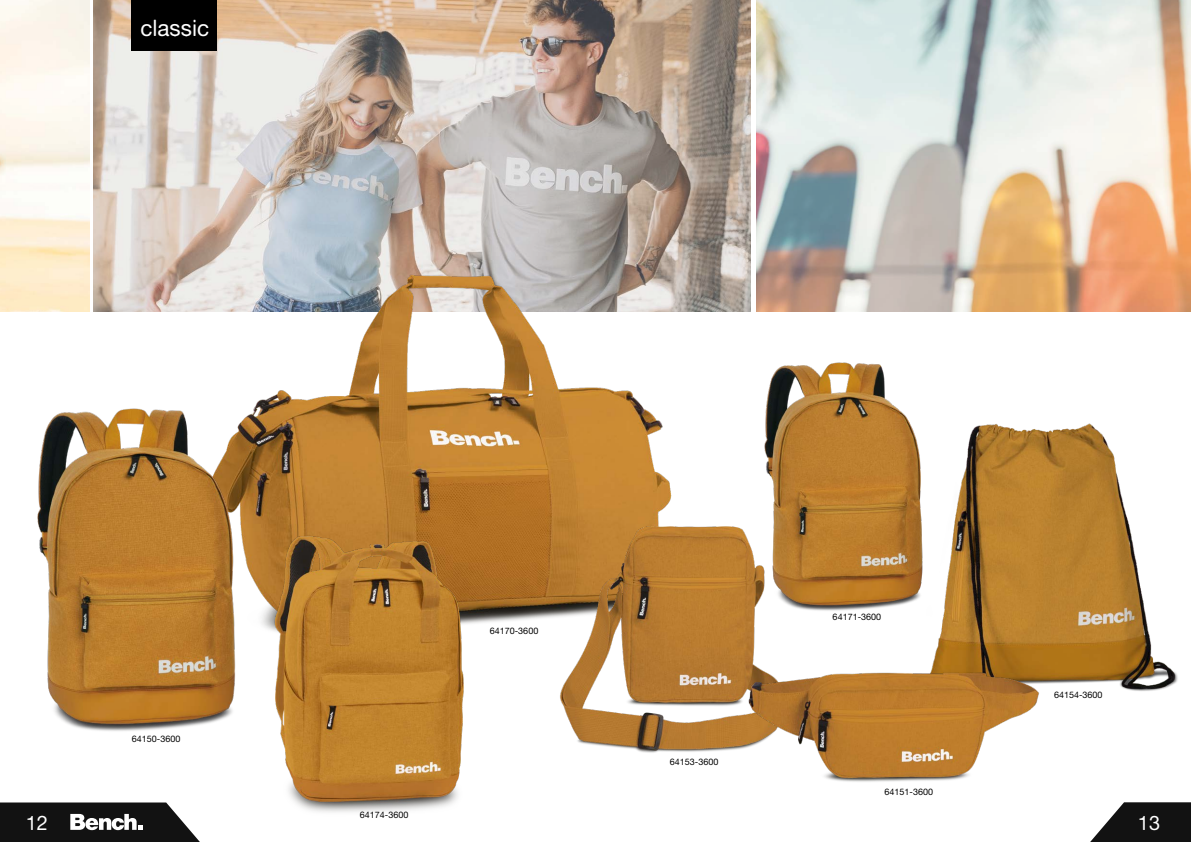
<style>
.page{position:relative;width:1191px;height:842px;background:#fff}
.page>*{position:absolute;margin:0;border:0;box-sizing:border-box;transform-origin:0 0}
.t1{font:22.6px "Alte Haas Grotesk";color:#fff}
.t2{font:20px "Alte Haas Grotesk";color:#fff}
.t3{font:9px "Alte Haas Grotesk";color:#000}
</style>
<div class="page">
<img style="left:756px;top:0;width:435px;height:312px">
<img style="left:94px;top:0;width:656px;height:312px">
<img style="left:177px;top:193px;width:565px;height:430px">
<img style="left:733px;top:353px;width:159px;height:258px">
<img style="left:37px;top:395px;width:229px;height:336px">
<img style="left:544px;top:502px;width:261px;height:251px">
<img style="left:889px;top:404px;width:289px;height:287px">
<img style="left:249px;top:522px;width:235px;height:290px">
<img style="left:735px;top:617px;width:318px;height:165px">
<svg style="left:1090px;top:802px;width:101px;height:40px"></svg>
<div style="left:132px;top:0;width:85px;height:50px;background:#000"></div>
<svg style="left:0;top:802px;width:200px;height:40px"></svg>
<h1 class="t1" style="left:140px;top:14px;width:70px">classic</h1>
<h2 class="t2" style="left:26px;top:811px;width:24px">12</h2>
<p class="t3" style="left:132px;top:734px;width:50px">64150-3600</p>
<p class="t3" style="left:360px;top:810px;width:50px">64174-3600</p>
<p class="t3" style="left:490px;top:625px;width:50px">64170-3600</p>
<p class="t3" style="left:670px;top:756px;width:50px">64153-3600</p>
<p class="t3" style="left:832px;top:611px;width:50px">64171-3600</p>
<p class="t3" style="left:884px;top:786px;width:50px">64151-3600</p>
<p class="t3" style="left:1054px;top:689px;width:50px">64154-3600</p>
<h2 class="t2" style="left:1138px;top:811px;width:24px">13</h2>
</div>
